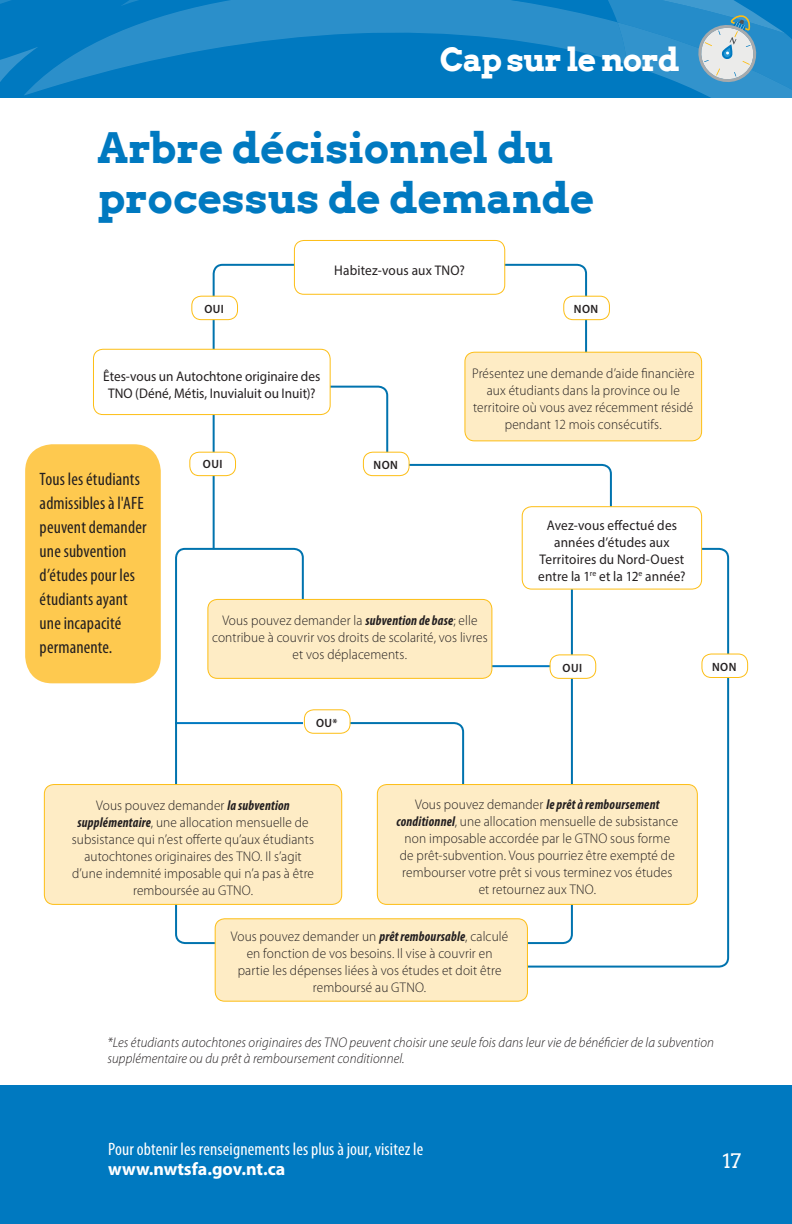
<style>
.page{position:relative;width:792px;height:1224px;background:#fff}
.page>*{position:absolute;margin:0;border:0;box-sizing:border-box;transform-origin:0 0}
.t1{font:700 42px/50px "Arvo";letter-spacing:-.005em;color:#0079c0}
.t2{font:700 32px "Arvo";letter-spacing:-.03em;color:#fff}
.t3{font:20px "Arvo";color:#fff}
.t4{font:condensed 18px/24px "Myriad Pro";letter-spacing:.005em;color:#231f20}
.t5{font:condensed 18px "Myriad Pro";letter-spacing:.005em;color:#fff}
.t6{font:700 18px "Myriad Pro";color:#fff}
.t7{font:300 14px/17px "Myriad Pro";letter-spacing:.01em;color:#231f20;text-align:center;scale:.95 1}
.t8{font:14px/17px "Myriad Pro";letter-spacing:.01em;color:#231f20;text-align:center;scale:.95 1}
.t9{font:italic 300 14px/17px "Myriad Pro";letter-spacing:.005em;color:#231f20;scale:.95 1}
.t10{font:600 12px "Myriad Pro";letter-spacing:.04em;color:#231f20;scale:.95 1}
.s1{font-weight:700;font-style:italic;font-stretch:condensed}
</style>
<div class="page">
<div style="left:0;top:1086px;width:792px;height:138px;background:#0079c0"></div>
<svg style="left:0;top:0;width:792px;height:98px;background:#1985c5"></svg>
<div style="left:25px;top:444px;width:136px;height:239px;background:#fec94f;border-radius:27px"></div>
<svg style="left:528px;top:678px;width:202px;height:290px"></svg>
<svg style="left:521px;top:905px;width:53px;height:40px"></svg>
<svg style="left:175px;top:905px;width:47px;height:40px"></svg>
<svg style="left:695px;top:547px;width:35px;height:111px"></svg>
<svg style="left:174px;top:415px;width:439px;height:436px"></svg>
<div style="left:44px;top:785px;width:298px;height:119px;background:#feecc5;border-radius:10px"></div>
<div style="left:44px;top:784px;width:298px;height:121px;border:1px solid #fdbe15;border-radius:10px"></div>
<svg style="left:212px;top:263px;width:376px;height:287px"></svg>
<div style="left:93px;top:349px;width:237px;height:66px;background:#fff;border-radius:10px"></div>
<div style="left:93px;top:349px;width:238px;height:66px;border:1px solid #fdbe15;border-radius:10px"></div>
<div style="left:465px;top:352px;width:237px;height:89px;background:#feecc5;border-radius:10px"></div>
<div style="left:464px;top:352px;width:238px;height:89px;border:1px solid #fdbe15;border-radius:10px"></div>
<div style="left:522px;top:507px;width:180px;height:82px;background:#fff;border-radius:10px"></div>
<div style="left:522px;top:506px;width:180px;height:84px;border:1px solid #fdbe15;border-radius:10px"></div>
<div style="left:377px;top:785px;width:320px;height:119px;background:#feecc5;border-radius:10px"></div>
<div style="left:377px;top:784px;width:321px;height:121px;border:1px solid #fdbe15;border-radius:10px"></div>
<div style="left:215px;top:919px;width:312px;height:82px;background:#feecc5;border-radius:10px"></div>
<div style="left:215px;top:918px;width:313px;height:84px;border:1px solid #fdbe15;border-radius:10px"></div>
<div style="left:208px;top:599px;width:284px;height:79px;background:#feecc5;border-radius:10px"></div>
<div style="left:207px;top:599px;width:285px;height:80px;border:1px solid #fdbe15;border-radius:10px"></div>
<div style="left:294px;top:240px;width:211px;height:54px;background:#fff;border-radius:10px"></div>
<div style="left:294px;top:240px;width:211px;height:55px;border:1px solid #fdbe15;border-radius:10px"></div>
<div style="left:192px;top:296px;width:46px;height:24px;background:#fff;border-radius:9px"></div>
<div style="left:191px;top:296px;width:47px;height:24px;border:1px solid #fdbe15;border-radius:9px"></div>
<div style="left:564px;top:296px;width:45px;height:24px;background:#fff;border-radius:9px"></div>
<div style="left:563px;top:296px;width:47px;height:24px;border:1px solid #fdbe15;border-radius:9px"></div>
<div style="left:363px;top:452px;width:46px;height:24px;background:#fff;border-radius:9px"></div>
<div style="left:363px;top:452px;width:47px;height:24px;border:1px solid #fdbe15;border-radius:9px"></div>
<div style="left:304px;top:710px;width:46px;height:23px;background:#fff;border-radius:9px"></div>
<div style="left:304px;top:709px;width:47px;height:25px;border:1px solid #fdbe15;border-radius:9px"></div>
<div style="left:190px;top:452px;width:46px;height:24px;background:#fff;border-radius:9px"></div>
<div style="left:189px;top:452px;width:47px;height:24px;border:1px solid #fdbe15;border-radius:9px"></div>
<div style="left:550px;top:655px;width:46px;height:23px;background:#fff;border-radius:9px"></div>
<div style="left:550px;top:654px;width:46px;height:25px;border:1px solid #fdbe15;border-radius:9px"></div>
<div style="left:702px;top:654px;width:46px;height:23px;background:#fff;border-radius:9px"></div>
<div style="left:701px;top:654px;width:47px;height:24px;border:1px solid #fdbe15;border-radius:9px"></div>
<h2 class="t2" style="left:440px;top:41px;width:241px">Cap sur le nord</h2>
<h1 class="t1" style="left:97px;top:123px;width:499px">Arbre décisionnel du processus de demande</h1>
<p class="t8" style="left:334px;top:261px;width:139px">Habitez-vous aux TNO?</p>
<p class="t10" style="left:204px;top:301px;width:22px">OUI</p>
<p class="t10" style="left:574px;top:301px;width:27px">NON</p>
<p class="t8" style="left:103px;top:367px;width:230px">Êtes-vous un Autochtone originaire des<br>TNO (Déné, Métis, Inuvialuit ou Inuit)?</p>
<p class="t7" style="left:472px;top:365px;width:236px">Présentez une demande d’aide financière aux étudiants dans la province ou le territoire où vous avez récemment résidé pendant 12 mois consécutifs.</p>
<p class="t4" style="left:40px;top:467px;width:108px">Tous les étudiants admissibles à l'AFE peuvent demander une subvention d’études pour les étudiants ayant une incapacité permanente.</p>
<p class="t10" style="left:203px;top:457px;width:22px">OUI</p>
<p class="t10" style="left:373px;top:457px;width:27px">NON</p>
<p class="t7" style="left:212px;top:612px;width:291px">Vous pouvez demander la <span class="s1">subvention de base</span>; elle contribue à couvrir vos droits de scolarité, vos livres et vos déplacements.</p>
<p class="t10" style="left:316px;top:715px;width:24px">OU*</p>
<p class="t8" style="left:538px;top:516px;width:157px">Avez-vous effectué des années d’études aux<br>Territoires du Nord-Ouest entre la 1<sup>re</sup> et la 12<sup>e</sup> année?</p>
<p class="t10" style="left:563px;top:660px;width:22px">OUI</p>
<p class="t10" style="left:712px;top:659px;width:27px">NON</p>
<p class="t7" style="left:397px;top:796px;width:298px">Vous pouvez demander <span class="s1">le prêt à remboursement conditionnel</span>, une allocation mensuelle de subsistance non imposable accordée par le GTNO sous forme de prêt-subvention. Vous pourriez être exempté de rembourser votre prêt si vous terminez vos études et retournez aux TNO.</p>
<p class="t7" style="left:231px;top:928px;width:294px">Vous pouvez demander un <span class="s1">prêt remboursable</span>, calculé en fonction de vos besoins. Il vise à couvrir en partie les dépenses liées à vos études et doit être remboursé au GTNO.</p>
<p class="t7" style="left:72px;top:797px;width:256px">Vous pouvez demander <span class="s1">la subvention supplémentaire</span>, une allocation mensuelle de subsistance qui n’est offerte qu’aux étudiants autochtones originaires des TNO. Il s’agit d’une indemnité imposable qui n’a pas à être remboursée au GTNO.</p>
<p class="t9" style="left:108px;top:1034px;width:640px">*Les étudiants autochtones originaires des TNO peuvent choisir une seule fois dans leur vie de bénéficier de la subvention supplémentaire ou du prêt à remboursement conditionnel.</p>
<p class="t5" style="left:108px;top:1138px;width:317px">Pour obtenir les renseignements les plus à jour, visitez le</p>
<p class="t6" style="left:108px;top:1157px;width:179px">www.nwtsfa.gov.nt.ca</p>
<h3 class="t3" style="left:722px;top:1149px;width:20px">17</h3>
</div>
